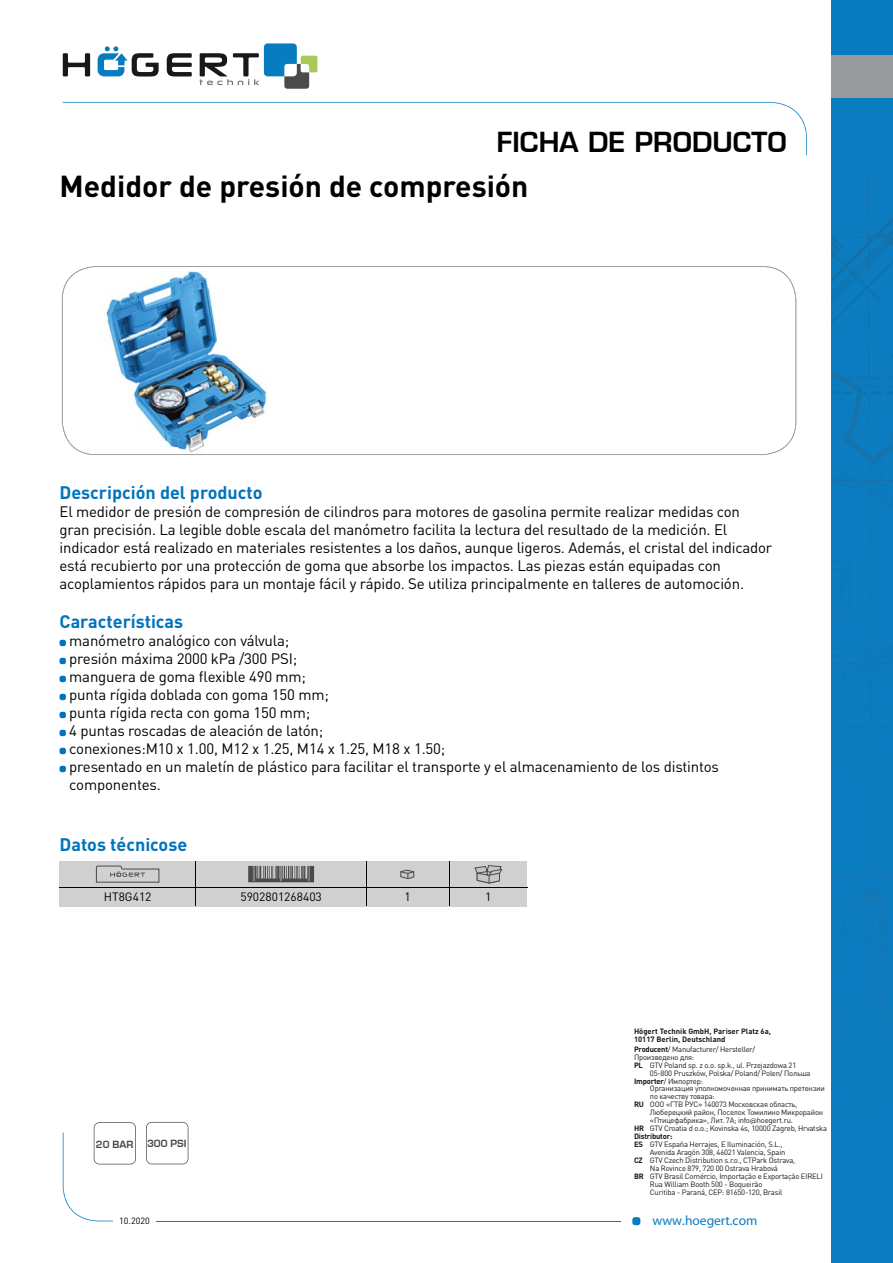
<style>
.page{position:relative;width:893px;height:1263px;background:#fff}
.page>*{position:absolute;margin:0;border:0;box-sizing:border-box;transform-origin:0 0}
.t1{font:700 30px "DIN Pro";color:#000}
.t2{font:700 27px "Euromode";color:#000}
.t3{font:700 18px "DIN Pro";color:#0074bc}
.t4{font:15px/18px "DIN Pro";letter-spacing:-.01em;color:#000}
.t5{font:13.5px "Myriad Pro";color:#077cc0}
.t6{font:12px "DIN Pro";color:#000}
.t7{font:700 9.75px "Euromode";color:#4a4a49}
.t8{font:9px "DIN Pro";color:#000}
.t9{font:7.65px "DIN Pro";letter-spacing:-.025em;color:#1a171b}
.t10{font:700 7.65px/7.9px "DIN Pro";color:#1a171b}
.t11{font:700 7.65px "DIN Pro";letter-spacing:-.025em;color:#1a171b}
.s1{font-weight:700}
.s2{font-family:"Merel"}
</style>
<div class="page">
<svg style="left:63px;top:53px;width:27px;height:23px"></svg>
<svg style="left:167px;top:53px;width:25px;height:24px"></svg>
<svg style="left:97px;top:46px;width:62px;height:31px"></svg>
<svg style="left:200px;top:43px;width:117px;height:46px"></svg>
<div style="left:632px;top:1217px;width:8px;height:8px;background:#077cc0;border-radius:3px"></div>
<svg style="left:63px;top:102px;width:744px;height:53px"></svg>
<hr style="left:156px;top:1220px;width:464px;height:1px;background:#077cc0">
<div style="left:831px;top:0;width:62px;height:1263px;background:#077cc0"></div>
<img style="left:831px;top:236px;width:37px;height:28px">
<img style="left:831px;top:273px;width:51px;height:55px">
<img style="left:869px;top:222px;width:24px;height:36px">
<img style="left:868px;top:181px;width:1px;height:36px">
<svg style="left:833px;top:244px;width:9px;height:9px"></svg>
<img style="left:849px;top:222px;width:40px;height:26px">
<svg style="left:831px;top:341px;width:62px;height:565px"></svg>
<img style="left:838px;top:906px;width:55px;height:191px">
<img style="left:831px;top:877px;width:62px;height:2px">
<img style="left:848px;top:647px;width:45px;height:3px">
<div style="left:831px;top:56px;width:62px;height:42px;background:#9a9b9d"></div>
<svg style="left:62px;top:266px;width:734px;height:189px"></svg>
<svg style="left:60px;top:640px;width:6px;height:6px"></svg>
<svg style="left:60px;top:658px;width:6px;height:6px"></svg>
<svg style="left:60px;top:676px;width:6px;height:6px"></svg>
<svg style="left:60px;top:694px;width:6px;height:6px"></svg>
<svg style="left:60px;top:712px;width:6px;height:6px"></svg>
<svg style="left:60px;top:730px;width:6px;height:6px"></svg>
<svg style="left:60px;top:748px;width:6px;height:6px"></svg>
<svg style="left:60px;top:766px;width:6px;height:6px"></svg>
<div style="left:60px;top:861px;width:467px;height:46px;background:#d0d0d0"></div>
<hr style="left:366px;top:887px;width:83px;height:1px;background:#000">
<hr style="left:449px;top:887px;width:78px;height:1px;background:#000">
<svg style="left:449px;top:861px;width:1px;height:45px"></svg>
<hr style="left:60px;top:887px;width:136px;height:1px;background:#000">
<hr style="left:196px;top:887px;width:170px;height:1px;background:#000">
<svg style="left:366px;top:861px;width:1px;height:45px"></svg>
<svg style="left:96px;top:865px;width:63px;height:18px"></svg>
<svg style="left:248px;top:866px;width:66px;height:16px"></svg>
<svg style="left:400px;top:870px;width:14px;height:9px"></svg>
<svg style="left:474px;top:865px;width:28px;height:18px"></svg>
<svg style="left:146px;top:1122px;width:42px;height:42px"></svg>
<svg style="left:63px;top:1122px;width:73px;height:99px"></svg>
<img style="left:91px;top:270px;width:189px;height:182px">
<h2 class="t2" style="left:497px;top:125px;width:291px">FICHA DE PRODUCTO</h2>
<h1 class="t1" style="left:60px;top:166px;width:470px">Medidor de presión de compresión</h1>
<p class="t3" style="left:60px;top:480px;width:205px">Descripción del producto</p>
<p class="t4" style="left:60px;top:501px;width:714px">El medidor de presión de compresión de cilindros para motores de gasolina permite realizar medidas con gran precisión. La legible doble escala del manómetro facilita la lectura del resultado de la medición. El indicador está realizado en materiales resistentes a los daños, aunque ligeros. Además, el cristal del indicador está recubierto por una protección de goma que absorbe los impactos. Las piezas están equipadas con acoplamientos rápidos para un montaje fácil y rápido. Se utiliza principalmente en talleres de automoción.</p>
<p class="t3" style="left:60px;top:609px;width:125px">Características</p>
<p class="t4" style="left:69px;top:631px;width:651px">manómetro analógico con válvula;<br>presión máxima 2000 kPa /300 PSI;<br>manguera de goma flexible 490 mm;<br>punta rígida doblada con goma 150 mm;<br>punta rígida recta con goma 150 mm;<br>4 puntas roscadas de aleación de latón;<br>conexiones:M10 x 1.00, M12 x 1.25, M14 x 1.25, M18 x 1.50;<br>presentado en un maletín de plástico para facilitar el transporte y el almacenamiento de los distintos componentes.</p>
<p class="t3" style="left:60px;top:832px;width:129px">Datos técnicose</p>
<p class="t6" style="left:104px;top:889px;width:49px">HT8G412</p>
<p class="t6" style="left:240px;top:889px;width:83px">5902801268403</p>
<p class="t6" style="left:405px;top:889px;width:8px">1</p>
<p class="t6" style="left:485px;top:889px;width:8px">1</p>
<p class="t7" style="left:96px;top:1138px;width:39px">20 BAR</p>
<p class="t7" style="left:147px;top:1138px;width:41px">300 PSI</p>
<p class="t8" style="left:119px;top:1214px;width:32px">10.2020</p>
<p class="t10" style="left:634px;top:1027px;width:138px">Högert Technik GmbH, Pariser Platz 6a,<br>10117 Berlin, Deutschland</p>
<p class="t9" style="left:634px;top:1044px;width:123px"><span class="s1">Producent</span>/ Manufacturer/ Hersteller/</p>
<p class="t9" style="left:634px;top:1052px;width:62px">Произведено для:</p>
<p class="t9" style="left:634px;top:1059px;width:164px"><span class="s1">PL</span> GTV Poland sp. z o.o. sp.k., ul. Przejazdowa 21</p>
<p class="t9" style="left:650px;top:1067px;width:162px">05-800 Pruszków, Polska/ Poland/ Polen/ Польша</p>
<p class="t9" style="left:634px;top:1075px;width:71px"><span class="s1">Importer</span>/ Импортер:</p>
<p class="t9" style="left:650px;top:1083px;width:176px">Организация уполномоченная принимать претензии</p>
<p class="t9" style="left:650px;top:1091px;width:66px">по качеству товара:</p>
<p class="t9" style="left:634px;top:1099px;width:165px"><span class="s1">RU</span> ООО «ГТВ РУС» 140073 Московская область,</p>
<p class="t9" style="left:650px;top:1107px;width:175px">Люберецкий район, Поселок Томилино Микрорайон</p>
<p class="t9" style="left:650px;top:1115px;width:144px">«Птицефабрика», Лит. 7А; info<span class="s2">@</span>hoegert.ru.</p>
<p class="t9" style="left:634px;top:1123px;width:195px"><span class="s1">HR</span> GTV Croatia d o.o.; Kovinska 4s, 10000 Zagreb, Hrvatska</p>
<p class="t11" style="left:634px;top:1131px;width:40px">Distributor:</p>
<p class="t9" style="left:634px;top:1139px;width:150px"><span class="s1">ES</span> GTV España Herrajes, E Iluminación, S.L.,</p>
<p class="t9" style="left:650px;top:1147px;width:137px">Avenida Aragón 308, 46021 Valencia, Spain</p>
<p class="t9" style="left:634px;top:1155px;width:163px"><span class="s1">CZ</span> GTV Czech Distribution s.r.o., CTPark Ostrava,</p>
<p class="t9" style="left:650px;top:1163px;width:129px">Na Rovince 879, 720 00 Ostrava Hrabová</p>
<p class="t9" style="left:634px;top:1171px;width:190px"><span class="s1">BR</span> GTV Brasil Comércio, Importação e Exportação EIRELI</p>
<p class="t9" style="left:650px;top:1179px;width:114px">Rua William Booth 500 - Boqueirão</p>
<p class="t9" style="left:650px;top:1187px;width:134px">Curitiba - Paraná, CEP: 81650-120, Brasil</p>
<p class="t5" style="left:652px;top:1212px;width:106px">www.hoegert.com</p>
</div>
